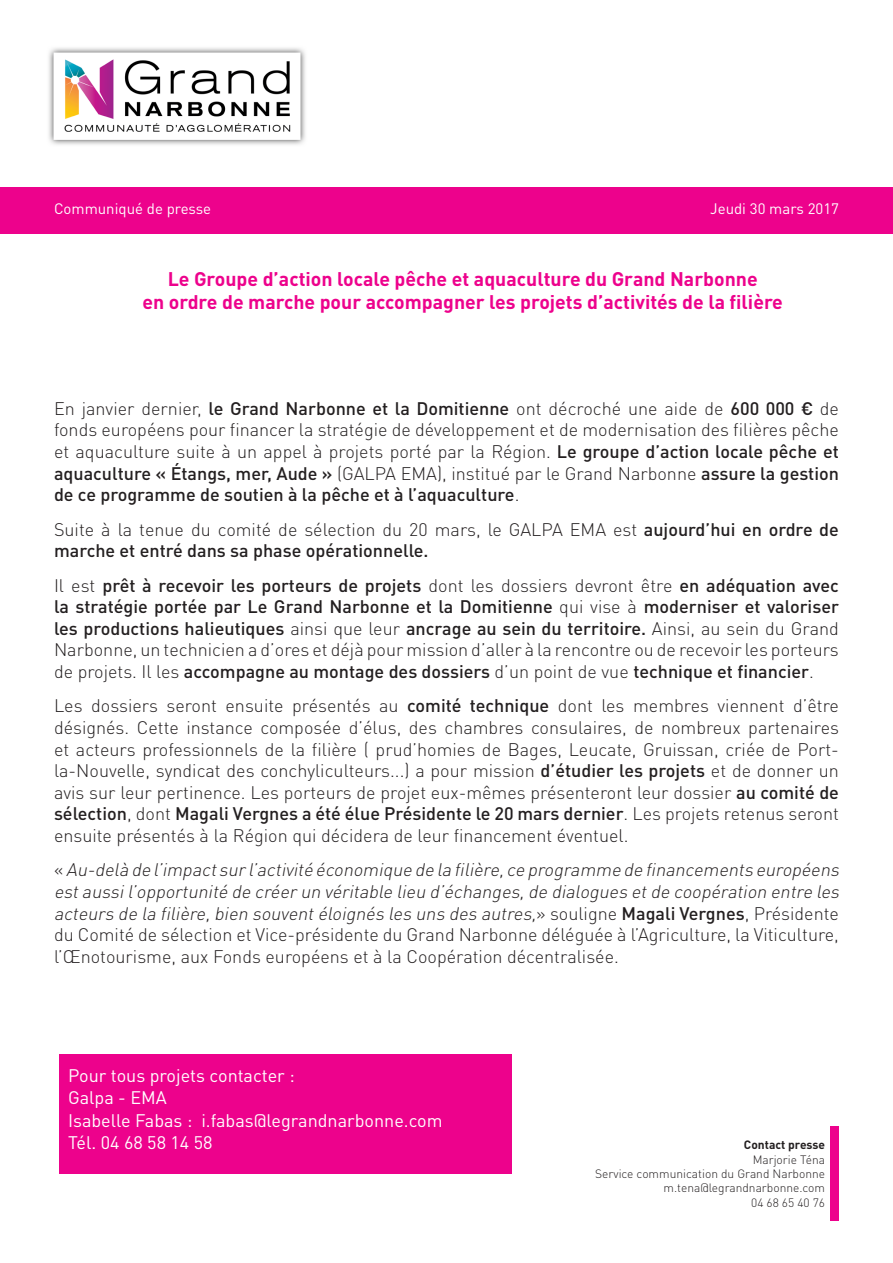
<style>
.page{position:relative;width:893px;height:1263px;background:#fff}
.page>*{position:absolute;margin:0;border:0;box-sizing:border-box;transform-origin:0 0}
.t1{font:700 19.5px "DIN Pro";color:#ed028c}
.t2{font:300 18px/21.6px "DIN Pro";color:#231f20;text-align:justify}
.t3{font:500 18px/21.6px "DIN Pro";color:#231f20}
.t4{font:italic 300 18px/21.6px "DIN Pro";color:#231f20}
.t5{font:18px "DIN Pro";color:#fff}
.t6{font:15px "DIN Pro";color:#fff}
.t7{font:300 12px "DIN Pro";color:#231f20}
.t8{font:700 12px "DIN Pro";color:#231f20}
.s1{font-weight:500}
.s2{font-weight:300}
.s3{font-style:normal}
.s4{font-weight:500;font-style:normal}
</style>
<div class="page">
<div style="left:0;top:187px;width:893px;height:47px;background:#ed028c"></div>
<img style="left:49px;top:48px;width:256px;height:97px">
<div style="left:831px;top:1127px;width:8px;height:94px;background:#ed028c"></div>
<div style="left:60px;top:1054px;width:452px;height:120px;background:#ed028c"></div>
<p class="t6" style="left:54px;top:198px;width:159px">Communiqué de presse</p>
<p class="t6" style="left:710px;top:198px;width:130px">Jeudi 30 mars 2017</p>
<p class="t1" style="left:168px;top:265px;width:591px">Le Groupe d’action locale pêche et aquaculture du Grand Narbonne</p>
<p class="t1" style="left:142px;top:289px;width:642px">en ordre de marche pour accompagner les projets d’activités de la filière</p>
<p class="t2" style="left:54px;top:397px;width:786px">En janvier dernier, <span class="s1">le Grand Narbonne et la Domitienne</span> ont décroché une aide de <span class="s1">600 000 €</span> de fonds européens pour financer la stratégie de développement et de modernisation des filières pêche et aquaculture suite à un appel à projets porté par la Région. <span class="s1">Le groupe d’action locale pêche et aquaculture « Étangs, mer, Aude »</span> (GALPA EMA), institué par le Grand Narbonne <span class="s1">assure la gestion de ce programme de soutien à la pêche et à l’aquaculture</span>.</p>
<p class="t3" style="left:54px;top:518px;width:786px"><span class="s2">Suite à la tenue du comité de sélection du 20 mars, le GALPA EMA est</span> aujourd’hui en ordre de marche et entré dans sa phase opérationnelle.</p>
<p class="t3" style="left:54px;top:574px;width:786px;text-align:justify"><span class="s2">Il est</span> prêt à recevoir les porteurs de projets <span class="s2">dont les dossiers devront être</span> en adéquation avec la stratégie portée par Le Grand Narbonne et la Domitienne <span class="s2">qui vise à</span> moderniser et valoriser les productions halieutiques <span class="s2">ainsi que leur</span> ancrage au sein du territoire. <span class="s2">Ainsi, au sein du Grand Narbonne, un technicien a d’ores et déjà pour mission d’aller à la rencontre ou de recevoir les porteurs de projets. Il les</span> accompagne au montage des dossiers <span class="s2">d’un point de vue</span> technique et financier<span class="s2">.</span></p>
<p class="t2" style="left:54px;top:694px;width:786px">Les dossiers seront ensuite présentés au <span class="s1">comité technique</span> dont les membres viennent d’être désignés. Cette instance composée d’élus, des chambres consulaires, de nombreux partenaires et acteurs professionnels de la filière ( prud’homies de Bages, Leucate, Gruissan, criée de Port&shy;la-Nouvelle, syndicat des conchyliculteurs...) a pour mission <span class="s1">d’étudier les projets</span> et de donner un avis sur leur pertinence. Les porteurs de projet eux-mêmes présenteront leur dossier <span class="s1">au comité de sélection</span>, dont <span class="s1">Magali Vergnes a été élue Présidente le 20 mars dernier</span>. Les projets retenus seront ensuite présentés à la Région qui décidera de leur financement éventuel.</p>
<p class="t4" style="left:54px;top:858px;width:791px"><span class="s3">«</span> Au-delà de l’impactsurl’activité économique de la filière,ce programme de financements européens estaussil’opportunité de créerun véritable lieu d’échanges,de dialogues etde coopération entre les acteurs de la filière,bien souventéloignés les uns des autres,<span class="s3">» s o u l i g n e</span> <span class="s4">M a g a l i Ve rg n es</span> <span class="s3">, P ré s i d e n t e du Comité de sélection et Vice-présidente du Grand Narbonne déléguée à l’Agriculture, la Viticulture, l’Œnotourisme, aux Fonds européens et à la Coopération décentralisée.</span></p>
<p class="t5" style="left:68px;top:1063px;width:228px">Pour tous projets contacter :</p>
<p class="t5" style="left:68px;top:1085px;width:100px">Galpa - EMA</p>
<p class="t5" style="left:68px;top:1108px;width:376px">Isabelle Fabas : i.fabas@legrandnarbonne.com</p>
<p class="t5" style="left:68px;top:1130px;width:146px">Tél. 04 68 58 14 58</p>
<p class="t8" style="left:744px;top:1136px;width:83px">Contact presse</p>
<p class="t7" style="left:753px;top:1151px;width:74px">Marjorie Téna</p>
<p class="t7" style="left:595px;top:1165px;width:231px">Service communication du Grand Narbonne</p>
<p class="t7" style="left:664px;top:1180px;width:163px">m.tena@legrandnarbonne.com</p>
<p class="t7" style="left:751px;top:1194px;width:75px">04 68 65 40 76</p>
</div>
